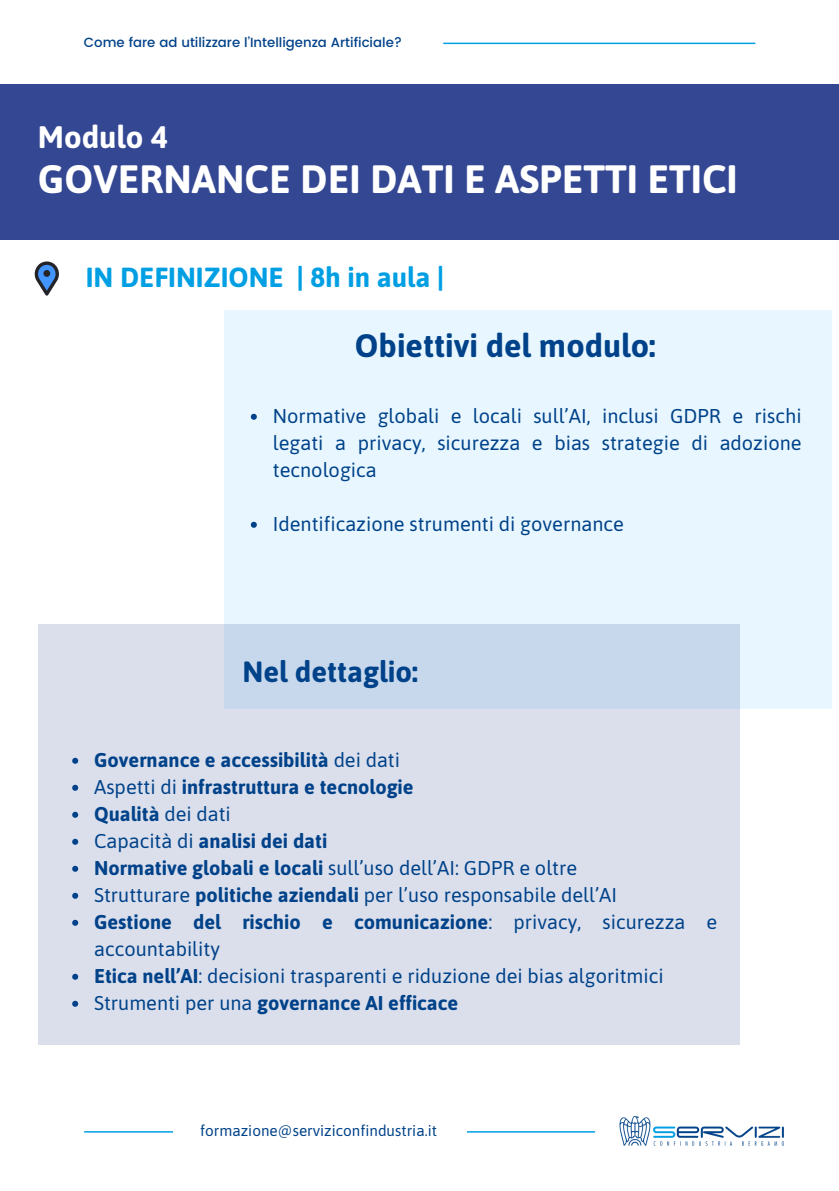
<style>
.page{position:relative;width:839px;height:1191px;background:#fff}
.page>*{position:absolute;margin:0;border:0;box-sizing:border-box;transform-origin:0 0}
.t1{font:700 39.6px "Asap";color:#fff}
.t2{font:700 32.4px "Asap";color:#004289}
.t3{font:700 31px "Asap";color:#fff}
.t4{font:700 29.2px "Asap";color:#004289}
.t5{font:700 27.6px "Asap";color:#009fe3}
.t6{font:20px/27px "Asap";color:#004289;text-align:justify}
.t7{font:700 20px "Asap";color:#004289}
.t8{font:15.2px "Asap";color:#004289}
.t9{font:500 13.2px "Poppins";color:#004289}
.s1{font-weight:400}
.s2{font-weight:700}
</style>
<div class="page">
<div style="left:224px;top:310px;width:607px;height:399px;background:#e8f7ff"></div>
<div style="left:38px;top:625px;width:701px;height:420px;background:linear-gradient(to bottom,#d2dcec,#dfe0ec)"></div>
<div style="left:0;top:84px;width:838px;height:156px;background:#344793"></div>
<hr style="left:85px;top:1131px;width:509px;height:2px;background:#009fe3">
<div style="left:173px;top:1116px;width:293px;height:30px;background:#fff"></div>
<img style="left:619px;top:1116px;width:165px;height:30px">
<svg style="left:251px;top:414px;width:6px;height:6px"></svg>
<svg style="left:251px;top:522px;width:6px;height:6px"></svg>
<svg style="left:72px;top:758px;width:6px;height:6px"></svg>
<svg style="left:72px;top:785px;width:6px;height:6px"></svg>
<svg style="left:72px;top:812px;width:6px;height:6px"></svg>
<svg style="left:72px;top:839px;width:6px;height:6px"></svg>
<svg style="left:72px;top:866px;width:6px;height:6px"></svg>
<svg style="left:72px;top:893px;width:6px;height:6px"></svg>
<svg style="left:72px;top:920px;width:6px;height:6px"></svg>
<svg style="left:72px;top:974px;width:6px;height:6px"></svg>
<svg style="left:72px;top:1001px;width:6px;height:6px"></svg>
<hr style="left:444px;top:43px;width:310px;height:1px;background:#009fe3">
<svg style="left:35px;top:261px;width:24px;height:35px"></svg>
<p class="t9" style="left:84px;top:35px;width:320px">Come fare ad utilizzare l’Intelligenza Artificiale?</p>
<p class="t3" style="left:38px;top:119px;width:131px">Modulo 4</p>
<p class="t1" style="left:38px;top:156px;width:701px">GOVERNANCE DEI DATI E ASPETTI ETICI</p>
<p class="t5" style="left:86px;top:261px;width:359px">IN DEFINIZIONE | 8h in aula |</p>
<h1 class="t2" style="left:355px;top:327px;width:302px">Obiettivi del modulo:</h1>
<h3 class="t6" style="left:273px;top:402px;width:530px">Normative globali e locali sull’AI, inclusi GDPR e rischi legati a privacy, sicurezza e bias strategie di adozione tecnologica</h3>
<h2 class="t6" style="left:273px;top:510px;width:353px">Identificazione strumenti di governance</h2>
<p class="t4" style="left:242px;top:655px;width:177px">Nel dettaglio:</p>
<p class="t7" style="left:94px;top:748px;width:307px">Governance e accessibilità <span class="s1">dei dati</span></p>
<p class="t7" style="left:94px;top:775px;width:321px"><span class="s1">Aspetti di</span> infrastruttura e tecnologie</p>
<h2 class="t7" style="left:94px;top:802px;width:138px">Qualità <span class="s1">dei dati</span></h2>
<p class="t7" style="left:94px;top:829px;width:235px"><span class="s1">Capacità di</span> analisi dei dati</p>
<p class="t6" style="left:94px;top:854px;width:484px"><span class="s2">Normative globali e locali</span> sull’uso dell’AI: GDPR e oltre</p>
<p class="t6" style="left:94px;top:881px;width:524px">Strutturare <span class="s2">politiche aziendali</span> per l’uso responsabile dell’AI</p>
<p class="t6" style="left:94px;top:908px;width:624px"><span class="s2">Gestione del rischio e comunicazione</span>: privacy, sicurezza e accountability</p>
<p class="t6" style="left:94px;top:962px;width:571px"><span class="s2">Etica nell’AI</span>: decisioni trasparenti e riduzione dei bias algoritmici</p>
<p class="t7" style="left:94px;top:991px;width:365px"><span class="s1">Strumenti per una</span> governance AI efficace</p>
<p class="t8" style="left:200px;top:1122px;width:238px">formazione@serviziconfindustria.it</p>
</div>
